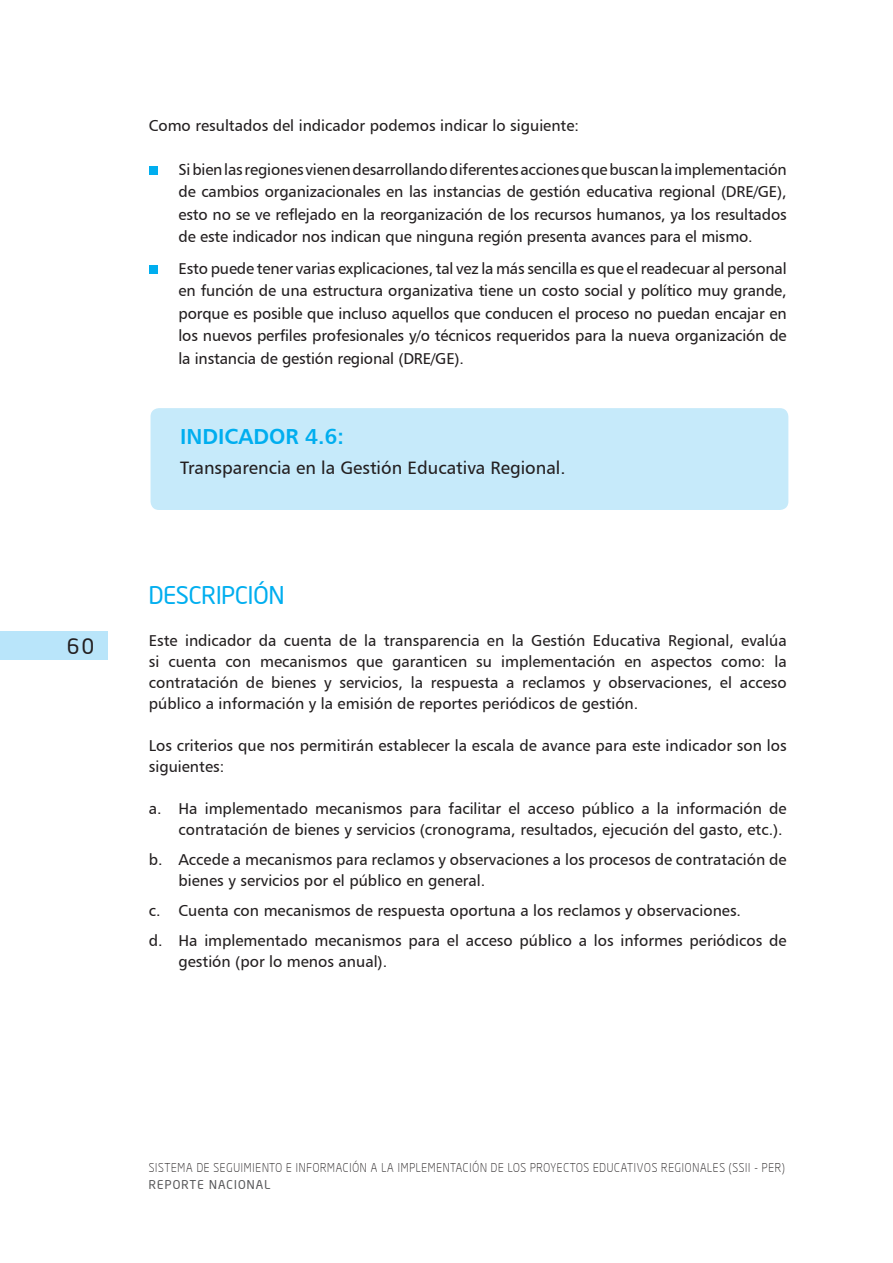
<style>
.page{position:relative;width:893px;height:1263px;background:#fff}
.page>*{position:absolute;margin:0;border:0;box-sizing:border-box;transform-origin:0 0}
.TEXTOO{font:24px "Neo Sans Intel";color:#00aeef}
.TEXTOO-2{font:21.75px "Humanist 777 BT Bold B";color:#00aeef}
.t1{font:21px "Neo Sans Intel";color:#231f20}
.TEXTOO-3{font:18px "Humanist 777 BT Roman B";color:#231f20}
.TEXTO_TAB{font:15.75px/22.5px "Humanist 777 BT Roman B";color:#231f20;text-align:justify}
.TEXTOO-4{font:15.75px/21px "Humanist 777 BT Roman B";color:#231f20;text-align:justify}
.t2{font:300 12px "Neo Sans Intel";letter-spacing:.075em;color:#231f20;scale:.91 1}
.t3{font:12px "Neo Sans Intel";letter-spacing:.1em;color:#57585a}
</style>
<div class="page">
<div style="left:0;top:631px;width:108px;height:29px;background:#b9e5fa"></div>
<div style="left:149px;top:166px;width:9px;height:9px;background:#00aeef"></div>
<div style="left:149px;top:265px;width:9px;height:9px;background:#00aeef"></div>
<div style="left:151px;top:408px;width:637px;height:102px;background:#c6eafa;border-radius:9px"></div>
<h3 class="t1" style="left:67px;top:633px;width:28px">60</h3>
<p class="TEXTOO-4" style="left:149px;top:115px;width:432px">Como resultados del indicador podemos indicar lo siguiente:</p>
<p class="TEXTO_TAB" style="left:179px;top:157px;width:610px">Si bien las regiones vienen desarrollando diferentes acciones que buscan la implementación de cambios organizacionales en las instancias de gestión educativa regional (DRE/GE), esto no se ve reflejado en la reorganización de los recursos humanos, ya los resultados de este indicador nos indican que ninguna región presenta avances para el mismo.</p>
<p class="TEXTO_TAB" style="left:179px;top:256px;width:610px">Esto puede tener varias explicaciones, tal vez la más sencilla es que el readecuar al personal en función de una estructura organizativa tiene un costo social y político muy grande, porque es posible que incluso aquellos que conducen el proceso no puedan encajar en los nuevos perfiles profesionales y/o técnicos requeridos para la nueva organización de la instancia de gestión regional (DRE/GE).</p>
<p class="TEXTOO-2" style="left:180px;top:423px;width:165px">INDICADOR 4.6:</p>
<p class="TEXTOO-3" style="left:180px;top:456px;width:387px">Transparencia en la Gestión Educativa Regional.</p>
<p class="TEXTOO" style="left:149px;top:580px;width:137px">DESCRIPCIÓN</p>
<p class="TEXTOO-4" style="left:149px;top:629px;width:639px">Este indicador da cuenta de la transparencia en la Gestión Educativa Regional, evalúa si cuenta con mecanismos que garanticen su implementación en aspectos como: la contratación de bienes y servicios, la respuesta a reclamos y observaciones, el acceso público a información y la emisión de reportes periódicos de gestión.</p>
<p class="TEXTOO-4" style="left:149px;top:734px;width:639px">Los criterios que nos permitirán establecer la escala de avance para este indicador son los siguientes:</p>
<p class="TEXTO_TAB" style="left:149px;top:797px;width:639px;line-height:21px;text-align:right">a. Ha implementado mecanismos para facilitar el acceso público a la información de contratación de bienes y servicios (cronograma, resultados, ejecución del gasto, etc.).</p>
<p class="TEXTO_TAB" style="left:179px;top:848px;width:610px;line-height:21px;text-indent:-30px">b. Accede a mecanismos para reclamos y observaciones a los procesos de contratación de bienes y servicios por el público en general.</p>
<p class="TEXTO_TAB" style="left:149px;top:898px;width:594px">c. Cuenta con mecanismos de respuesta oportuna a los reclamos y observaciones.</p>
<p class="TEXTO_TAB" style="left:179px;top:929px;width:610px;line-height:21px;text-indent:-30px">d. Ha implementado mecanismos para el acceso público a los informes periódicos de gestión (por lo menos anual).</p>
<p class="t2" style="left:149px;top:1160px;width:700px">SISTEMA DE SEGUIMIENTO E INFORMACIÓN A LA IMPLEMENTACIÓN DE LOS PROYECTOS EDUCATIVOS REGIONALES (SSII - PER)</p>
<p class="t3" style="left:149px;top:1177px;width:123px">REPORTE NACIONAL</p>
</div>
